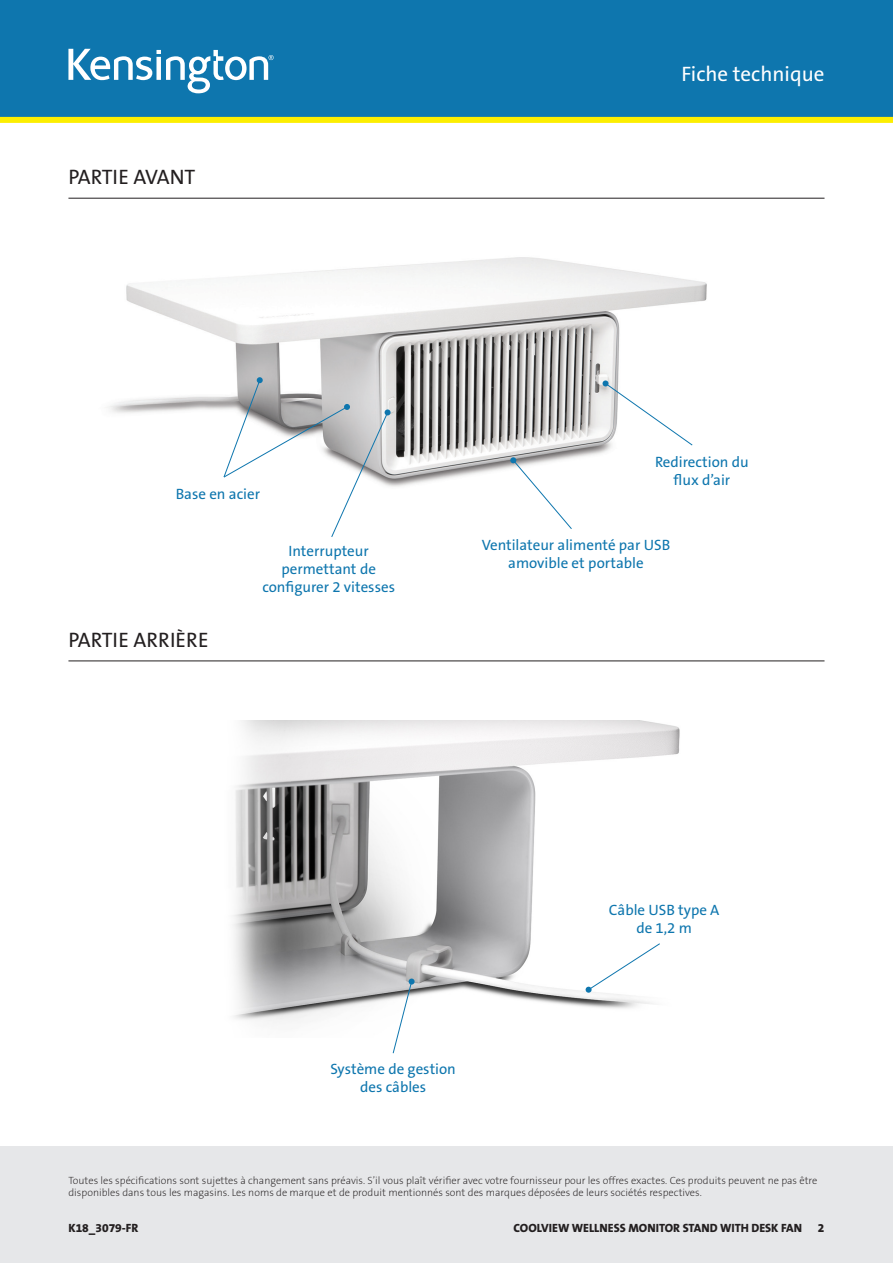
<style>
.page{position:relative;width:893px;height:1263px;background:#fff}
.page>*{position:absolute;margin:0;border:0;box-sizing:border-box;transform-origin:0 0}
.Image_Page_Header{font:21px "The Sans KENSINGTON5 Rg";color:#231f20}
.t1{font:21px "The Sans KENSINGTON5 Rg";color:#fff}
.Image_Body{font:15px/18px "The Sans KENSINGTON5 Rg";color:#0e76ae;text-align:center}
.t2{font:12px "The Sans KENSINGTON8 XB";color:#231f20}
.t3{font:10.5px/12.6px "The Sans KENSINGTON2 XL";color:#231f20}
</style>
<div class="page">
<div style="left:0;top:1146px;width:893px;height:117px;background:#e6e7e9"></div>
<div style="left:0;top:0;width:893px;height:120px;background:#0e76ae"></div>
<svg style="left:68px;top:49px;width:206px;height:44px"></svg>
<div style="left:0;top:117px;width:893px;height:6px;background:#fcee01"></div>
<img style="left:108px;top:257px;width:599px;height:230px">
<img style="left:233px;top:720px;width:447px;height:303px">
<hr style="left:68px;top:198px;width:756px;height:1px;background:#231f20">
<hr style="left:68px;top:660px;width:756px;height:1px;background:#231f20">
<svg style="left:392px;top:978px;width:23px;height:76px"></svg>
<svg style="left:223px;top:377px;width:168px;height:160px"></svg>
<svg style="left:586px;top:943px;width:75px;height:50px"></svg>
<svg style="left:510px;top:457px;width:62px;height:72px"></svg>
<svg style="left:602px;top:380px;width:91px;height:66px"></svg>
<p class="Image_Page_Header" style="left:68px;top:166px;width:129px">PARTIE AVANT</p>
<h1 class="t1" style="left:681px;top:63px;width:145px">Fiche technique</h1>
<p class="Image_Body" style="left:176px;top:485px;width:86px">Base en acier</p>
<p class="Image_Page_Header" style="left:68px;top:629px;width:142px">PARTIE ARRIÈRE</p>
<p class="Image_Body" style="left:262px;top:542px;width:134px">Interrupteur permettant de configurer 2 vitesses</p>
<p class="Image_Body" style="left:655px;top:453px;width:95px">Redirection du flux d’air</p>
<p class="Image_Body" style="left:482px;top:536px;width:190px">Ventilateur alimenté par USB amovible et portable</p>
<p class="Image_Body" style="left:330px;top:1061px;width:127px">Système de gestion des câbles</p>
<p class="Image_Body" style="left:609px;top:902px;width:112px">Câble USB type A de 1,2 m</p>
<p class="t3" style="left:68px;top:1174px;width:750px">Toutes les spécifications sont sujettes à changement sans préavis. S’il vous plaît vérifier avec votre fournisseur pour les offres exactes. Ces produits peuvent ne pas être disponibles dans tous les magasins. Les noms de marque et de produit mentionnés sont des marques déposées de leurs sociétés respectives.</p>
<p class="t2" style="left:68px;top:1221px;width:71px">K18_3079-FR</p>
<p class="t2" style="left:514px;top:1221px;width:290px">COOLVIEW WELLNESS MONITOR STAND WITH DESK FAN</p>
<p class="t2" style="left:818px;top:1221px;width:8px">2</p>
</div>
